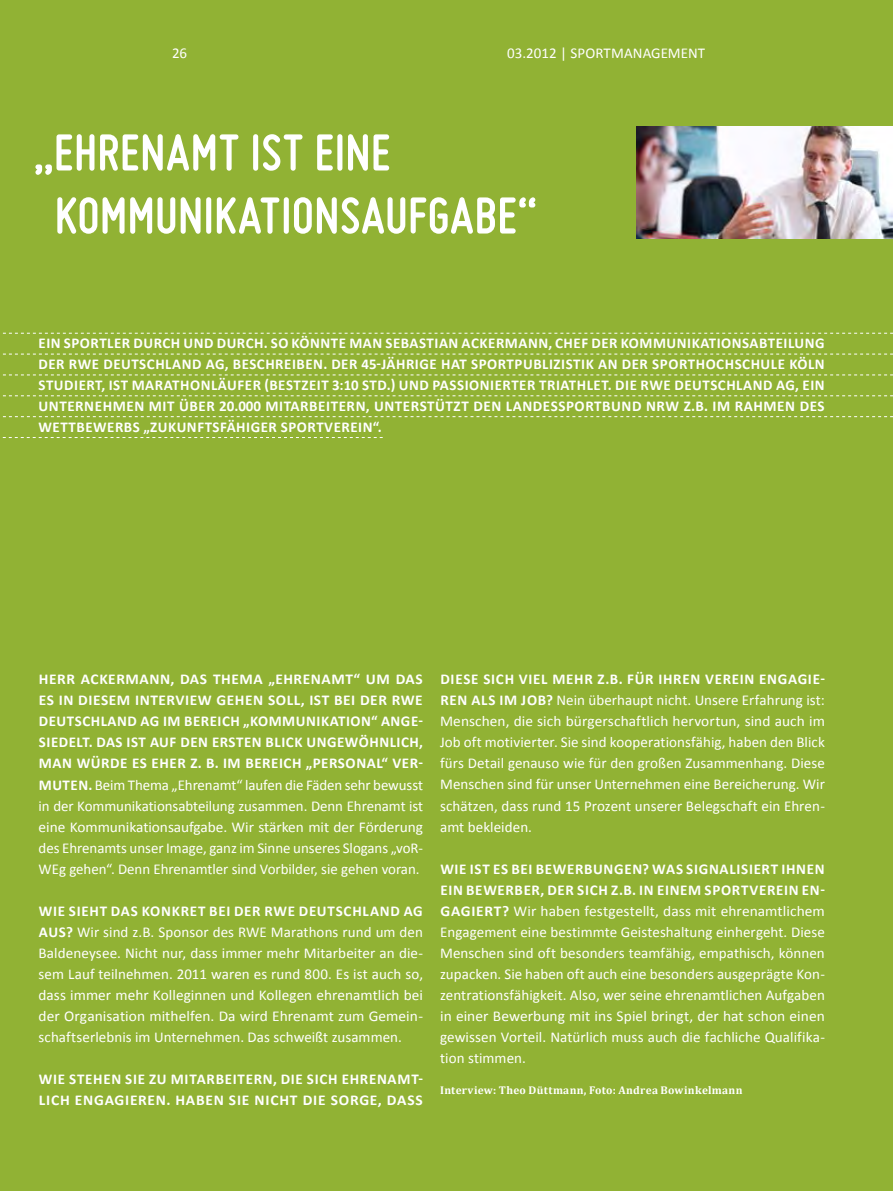
<style>
.page{position:relative;width:893px;height:1191px;background:#91b234}
.page>*{position:absolute;margin:0;border:0;box-sizing:border-box;transform-origin:0 0}
.t1{font:700 54px/63px "Miso";letter-spacing:.005em;color:#fff}
.t2{font:15px/21px "Calibri";letter-spacing:.005em;color:#fff;text-align:justify}
.t3{font:700 15px/21px "Calibri";letter-spacing:.035em;color:#fff}
.t4{font:700 11.25px "Cambria";letter-spacing:.03em;color:#fff}
.s1{font-size:55.5px}
.s2{font-weight:700}
</style>
<div class="page">
<svg style="left:3px;top:395px;width:890px;height:1px"></svg>
<svg style="left:2px;top:416px;width:891px;height:1px"></svg>
<svg style="left:2px;top:437px;width:381px;height:1px"></svg>
<svg style="left:3px;top:374px;width:890px;height:1px"></svg>
<svg style="left:3px;top:354px;width:890px;height:1px"></svg>
<svg style="left:2px;top:333px;width:891px;height:1px"></svg>
<img style="left:637px;top:126px;width:256px;height:113px">
<p class="t2" style="left:172px;top:42px;width:16px">26</p>
<p class="t2" style="left:507px;top:42px;width:65px">03.2012 | sportmanagement</p>
<h1 class="t1" style="left:55px;top:120px;width:484px;text-indent:-21px"><span class="s1">„</span>EHRENAMT IST EINE<br>KOMMUNIKATIONSAUFGABE“</h1>
<p class="t3" style="left:39px;top:332px;width:788px">EI N SPORTLER DURCH UND DURCH. SO KÖNNTE MAN SEBASTIAN ACKERMANN, CHEF DER KOMM UNIKATIONSABTEILUNG<br>DER RWED</p>
<p class="t3" style="left:39px;top:353px;width:788px;text-indent:186px">, BESCHREIBEN. DER 45-JÄHRIGE HAT SPORTPUBLIZISTIK AN DER SPORTHOCHSCHULE KÖLN<br>STUDIERT, IST MARATHONLÄUFER (BESTZEIT 3:10 STD.) UND PASSIONIERTER TRIATHLET. DI E RWED</p>
<p class="t3" style="left:113px;top:353px;width:94px">EUTSCHLAND AG</p>
<p class="t3" style="left:39px;top:374px;width:788px;text-align:justify;text-indent:646px">EUTSCHLAND AG , EIN UNTERNEHMEN MIT ÜBER 20.000 MITARBEITERN, UNTERSTÜTZT DEN LANDESSPORTBUND NRW Z.B. IM RAHMEN DES WETTBEWERBS „ZUKUNFTSFÄHIGER SPORTVEREIN“.</p>
<p class="t3" style="left:39px;top:668px;width:384px;text-indent:182px">HEMA „EHRENAMT“ UM DAS<br>ES IN DIESEM INTERVIEW GEHEN SOLL, IST BEI DER RWE<br>DEUTSCHLAND AGIM</p>
<p class="t3" style="left:39px;top:668px;width:165px">HERR ACKERMANN, DAST</p>
<p class="t3" style="left:184px;top:710px;width:240px">BEREICH „KOMMUNIKATION“ ANGE-</p>
<p class="t3" style="left:39px;top:731px;width:386px;text-indent:100px">T AUF DEN ERSTEN BLICK UNGEWÖHNLICH,<br>MAN WÜRDE ES EHER Z. B. IM</p>
<p class="t3" style="left:39px;top:731px;width:80px">SI EDELT. DASIS</p>
<p class="t2" style="left:39px;top:752px;width:386px;text-indent:207px"><span class="s2">BEREICH „PERSONAL“ VER-M UTEN.</span> Beim Thema „Ehrenamt“ laufen die Fäden sehr bewusst in der Kommunikationsabteilung zusammen. Denn Ehrenamt ist eine Kommunikationsaufgabe. Wir stärken mit der Förderung des Ehrenamts unser Image, ganz im Sinne unseres Slogans „voR-WEg gehen“. Denn Ehrenamtler sind Vorbilder, sie gehen voran.</p>
<p class="t3" style="left:39px;top:899px;width:228px">WI E SI EHT DAS KONKRET BEI DER RWED</p>
<p class="t2" style="left:39px;top:899px;width:386px;text-align:left;text-indent:270px"><span class="s2">EUTSCHLAND AG AUS?</span> Wir sind z.B. Sponsor des RWE Marathons rund um den Baldeneysee. Nicht nur, dass immer mehr Mitarbeiter an die&shy;sem Lauf teilnehmen. 2011 waren es rund 800. Es ist auch so, dass immer mehr Kolleginnen und Kollegen ehrenamtlich bei der Organisation mithelfen. Da wird Ehrenamt zum Gemein&shy;schaftserlebnis im Unternehmen. Das schweißt zusammen.</p>
<p class="t3" style="left:39px;top:1067px;width:386px">WI E STEHEN SIE ZU MITARBEITERN, DIE SI CH EHRENAMT-<br>LICH ENGAGIEREN. HABEN SIE NICHT DIE SORGE, DASS</p>
<p class="t3" style="left:440px;top:668px;width:104px">DIESE SICH VIELM</p>
<p class="t3" style="left:566px;top:668px;width:260px">EHR Z.B. FÜR IHREN VEREIN ENGAGIE-</p>
<p class="t3" style="left:440px;top:689px;width:48px">REN ALSIMJ</p>
<p class="t2" style="left:440px;top:689px;width:386px;text-indent:87px"><span class="s2">OB?</span> Nein überhaupt nicht. Unsere Erfahrung ist:<br>Menschen, die sich bürgerschaftlich hervortun, sind auch im Job oft motivierter. Sie sind kooperationsfähig, haben den Blick fürs Detail genauso wie für den großen Zusammenhang. Diese Menschen sind für unser Unternehmen eine Bereicherung. Wir schätzen, dass rund 15 Prozent unserer Belegschaft ein Ehren&shy;amt bekleiden.</p>
<p class="t3" style="left:440px;top:857px;width:293px">WIE IS T ES BEI BEWERBUNGEN? WAS SI GNALISI</p>
<p class="t2" style="left:440px;top:857px;width:386px;text-indent:314px"><span class="s2">ERT IHNEN EIN BEWERBER, DER SI CH Z.B. IN EINEM SPORTVEREIN EN-GAGI ERT?</span> Wir haben festgestellt, dass mit ehrenamtlichem Engagement eine bestimmte Geisteshaltung einhergeht. Diese Menschen sind oft besonders teamfähig, empathisch, können zupacken. Sie haben oft auch eine besonders ausgeprägte Kon&shy;zentrationsfähigkeit. Also, wer seine ehrenamtlichen Aufgaben in einer Bewerbung mit ins Spiel bringt, der hat schon einen gewissen Vorteil. Natürlich muss auch die fachliche Qualifika&shy;tion stimmen.</p>
<p class="t4" style="left:440px;top:1083px;width:304px">Interview: Theo Düttmann, Foto: Andrea Bowinkelmann</p>
</div>
